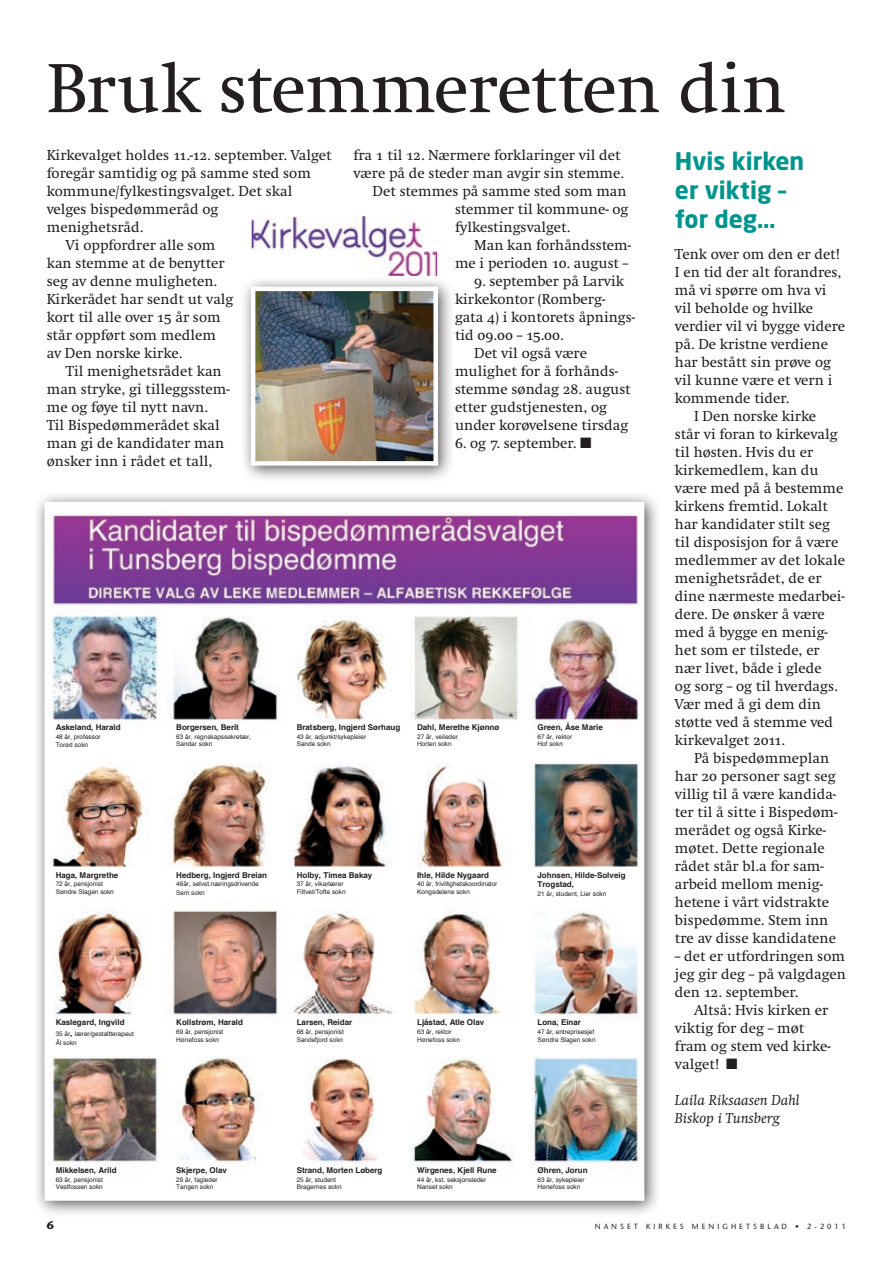
<style>
.page{position:relative;width:893px;height:1263px;background:#fff}
.page>*{position:absolute;margin:0;border:0;box-sizing:border-box;transform-origin:0 0}
.Tittel_48{font:72px "Swift POW";letter-spacing:-.01em;color:#231f20}
.Notis_tittel{font:700 24px/28.8px "Neo Sans";color:#00958e}
.Tekst_m_innrykk{font:15px/18px "Swift POW";color:#231f20}
.Tekst{font:15px/18px "Swift POW";color:#231f20}
.Tekst-2{font:italic 15px "Swift POW";color:#231f20}
.t1{font:700 11.25px "Stone Sans";color:#231f20}
.t2{font:700 7.95px/9.3px "Helvetica";color:#231f20}
.t3{font:7.5px "Stone Sans";letter-spacing:.4em;color:#231f20}
.t4{font:6.45px/7.4px "Helvetica";letter-spacing:-.005em;color:#231f20}
.s1{font-weight:700;font-size:7.95px}
</style>
<div class="page">
<div style="left:33px;top:490px;width:628px;height:727px;background:#231f20;opacity:.75"></div>
<img style="left:50px;top:507px;width:589px;height:689px">
<img style="left:253px;top:216px;width:183px;height:59px">
<div style="left:251px;top:207px;width:187px;height:78px;border:1px solid #fff"></div>
<div style="left:239px;top:275px;width:215px;height:207px;background:#231f20;opacity:.75"></div>
<img style="left:256px;top:292px;width:177px;height:169px">
<div style="left:251px;top:287px;width:187px;height:179px;border:4px solid #fff"></div>
<p class="Tittel_48" style="left:47px;top:46px;width:741px">Bruk stemmeretten din</p>
<p class="Tekst" style="left:47px;top:146px;width:287px">Kirkevalget holdes 11.-12. september. Valget foregår samtidig og på samme sted som kommune/fylkestingsvalget. Det skal velges bispedømmeråd og<br>menighetsråd.</p>
<p class="Tekst_m_innrykk" style="left:47px;top:236px;width:188px;text-indent:19px">Vi oppfordrer alle som kan stemme at de benytter seg av denne muligheten.<br>Kirkerådet har sendt ut valg kort til alle over 15 år som står oppført som medlem av Den norske kirke.</p>
<p class="Tekst_m_innrykk" style="left:47px;top:362px;width:184px;text-indent:19px">Til menighetsrådet kan man stryke, gi tilleggsstem&shy;me og føye til nytt navn.<br>Til Bispedømmerådet skal man gi de kandidater man ønsker inn i rådet et tall,</p>
<p class="Tekst_m_innrykk" style="left:353px;top:146px;width:272px">fra 1 til 12. Nærmere forklaringer vil det være på de steder man avgir sin stemme.</p>
<p class="Tekst_m_innrykk" style="left:455px;top:182px;width:175px;text-align:justify;text-indent:-82px">Det stemmes på samme sted som man stemmer til kommune- og fylkestingsvalget.</p>
<p class="Tekst_m_innrykk" style="left:455px;top:236px;width:178px;text-align:right">Man kan forhåndsstem&shy;me i perioden 10. august –</p>
<p class="Tekst_m_innrykk" style="left:455px;top:272px;width:182px;text-indent:19px">9. september på Larvik kirkekontor (Romberg-- gata 4) i kontorets åpnings&shy;tid 09.00 – 15.00.</p>
<p class="Tekst_m_innrykk" style="left:455px;top:344px;width:177px;text-indent:19px">Det vil også være mulighet for å forhånds&shy;stemme søndag 28. august etter gudstjenesten, og under korøvelsene tirsdag</p>
<p class="Tekst_m_innrykk" style="left:455px;top:434px;width:138px">6. og 7. september. ■</p>
<p class="t2" style="left:56px;top:722px;width:66px">Askeland, Harald</p>
<p class="t4" style="left:56px;top:732px;width:47px;line-height:8.4px">48 år, professor<br>Torød sokn</p>
<p class="t2" style="left:176px;top:722px;width:64px">Borgersen, Berit</p>
<p class="t4" style="left:176px;top:733px;width:76px">63 år, regnskapssekretær,<br>Sandar sokn</p>
<p class="t2" style="left:297px;top:722px;width:105px">Bratsberg, Ingjerd Sørhaug</p>
<p class="t4" style="left:297px;top:733px;width:71px">43 år, adjunkt/sykepleier<br>Sande sokn</p>
<p class="t2" style="left:417px;top:722px;width:84px">Dahl, Merethe Kjønnø</p>
<p class="t4" style="left:417px;top:733px;width:42px">27 år, veileder<br>Horten sokn</p>
<p class="t2" style="left:537px;top:722px;width:67px">Green, Åse Marie</p>
<p class="t4" style="left:537px;top:733px;width:36px">67 år, rektor<br>Hof sokn</p>
<p class="t2" style="left:56px;top:870px;width:64px">Haga, Margrethe</p>
<p class="t4" style="left:56px;top:881px;width:60px">72 år, pensjonist<br>Søndre Slagen sokn</p>
<p class="t2" style="left:176px;top:870px;width:92px">Hedberg, Ingjerd Breian</p>
<p class="t4" style="left:176px;top:880px;width:84px;line-height:8.6px">46år, selvst.næringsdrivende<br>Sem sokn</p>
<p class="t2" style="left:297px;top:870px;width:77px">Holby, Timea Bakay</p>
<p class="t4" style="left:297px;top:881px;width:50px">37 år, vikarlærer<br>Filtvet/Tofte sokn</p>
<p class="t2" style="left:417px;top:870px;width:73px">Ihle, Hilde Nygaard</p>
<p class="t4" style="left:417px;top:881px;width:82px">40 år, frivillighetskoordinator<br>Kongsdelene sokn</p>
<p class="t2" style="left:537px;top:870px;width:90px">Johnsen, Hilde-Solveig<br>Trogstad,</p>
<p class="t4" style="left:537px;top:890px;width:70px">21 år, student, Lier sokn</p>
<p class="t2" style="left:56px;top:1018px;width:70px">Kaslegard, Ingvild</p>
<p class="t4" style="left:56px;top:1029px;width:80px;line-height:9px">35 år<span class="s1">,</span> lærer/gestaltterapeut<br>Ål sokn</p>
<p class="t2" style="left:176px;top:1018px;width:68px">Kollstrøm, Harald</p>
<p class="t4" style="left:176px;top:1028px;width:49px">69 år, pensjonist<br>Hønefoss sokn</p>
<p class="t2" style="left:297px;top:1018px;width:57px">Larsen, Reidar</p>
<p class="t4" style="left:297px;top:1028px;width:49px">68 år, pensjonist<br>Sandefjord sokn</p>
<p class="t2" style="left:417px;top:1018px;width:69px">Ljåstad, Atle Olav</p>
<p class="t4" style="left:417px;top:1028px;width:44px">63 år, rektor<br>Hønefoss sokn</p>
<p class="t2" style="left:537px;top:1018px;width:45px">Lona, Einar</p>
<p class="t4" style="left:537px;top:1028px;width:60px">47 år, entreprisesjef<br>Søndre Slagen sokn</p>
<p class="t2" style="left:56px;top:1166px;width:62px">Mikkelsen, Arild</p>
<p class="t4" style="left:56px;top:1176px;width:49px">63 år, pensjonist<br>Vestfossen sokn</p>
<p class="t2" style="left:176px;top:1166px;width:52px">Skjerpe, Olav</p>
<p class="t4" style="left:176px;top:1176px;width:43px">29 år, fagleder<br>Tangen sokn</p>
<p class="t2" style="left:297px;top:1166px;width:87px">Strand, Morten Løberg</p>
<p class="t4" style="left:297px;top:1176px;width:47px">25 år, student<br>Bragernes sokn</p>
<p class="t2" style="left:417px;top:1166px;width:81px">Wirgenes, Kjell Rune</p>
<p class="t4" style="left:417px;top:1176px;width:71px">44 år, kst. seksjonsleder<br>Nanset sokn</p>
<p class="t2" style="left:537px;top:1166px;width:52px">Øhren, Jorun</p>
<p class="t4" style="left:537px;top:1176px;width:49px">63 år, sykepleier<br>Hønefoss sokn</p>
<p class="Notis_tittel" style="left:675px;top:146px;width:131px">Hvis kirken er viktig – for deg…</p>
<p class="Tekst" style="left:675px;top:245px;width:172px">Tenk over om den er det!<br>I en tid der alt forandres, må vi spørre om hva vi vil beholde og hvilke verdier vil vi bygge videre på. De kristne verdiene har bestått sin prøve og vil kunne være et vern i kommende tider.</p>
<p class="Tekst_m_innrykk" style="left:675px;top:407px;width:172px;text-indent:19px">I Den norske kirke står vi foran to kirkevalg til høsten. Hvis du er kirkemedlem, kan du være med på å bestemme kirkens fremtid. Lokalt har kandidater stilt seg til disposisjon for å være medlemmer av det lokale menighetsrådet, de er dine nærmeste medarbei&shy;dere. De ønsker å være med å bygge en menig&shy;het som er tilstede, er nær livet, både i glede<br>og sorg – og til hverdags.<br>Vær med å gi dem din støtte ved å stemme ved kirkevalget 2011.</p>
<p class="Tekst_m_innrykk" style="left:675px;top:749px;width:164px;text-indent:19px">På bispedømmeplan har 20 personer sagt seg villig til å være kandida&shy;ter til å sitte i Bispedøm&shy;merådet og også Kirke&shy;møtet. Dette regionale rådet står bl.a for sam&shy;arbeid mellom menig&shy;hetene i vårt vidstrakte bispedømme. Stem inn tre av disse kandidatene</p>
<p class="Tekst_m_innrykk" style="left:675px;top:947px;width:172px;text-align:justify">– det er utfordringen som jeg gir deg – på valgdagen den 12. september.</p>
<p class="Tekst_m_innrykk" style="left:675px;top:1001px;width:157px;text-indent:19px">Altså: Hvis kirken er viktig for deg – møt fram og stem ved kirke&shy;valget! ■</p>
<p class="Tekst-2" style="left:675px;top:1091px;width:126px">Laila Riksaasen Dahl</p>
<p class="Tekst-2" style="left:675px;top:1109px;width:107px">Biskop i Tunsberg</p>
<p class="t1" style="left:47px;top:1218px;width:9px">6</p>
<p class="t3" style="left:595px;top:1222px;width:253px">NAN SET KIRKES MEN IGHETSBLAD • 2-2011</p>
</div>
